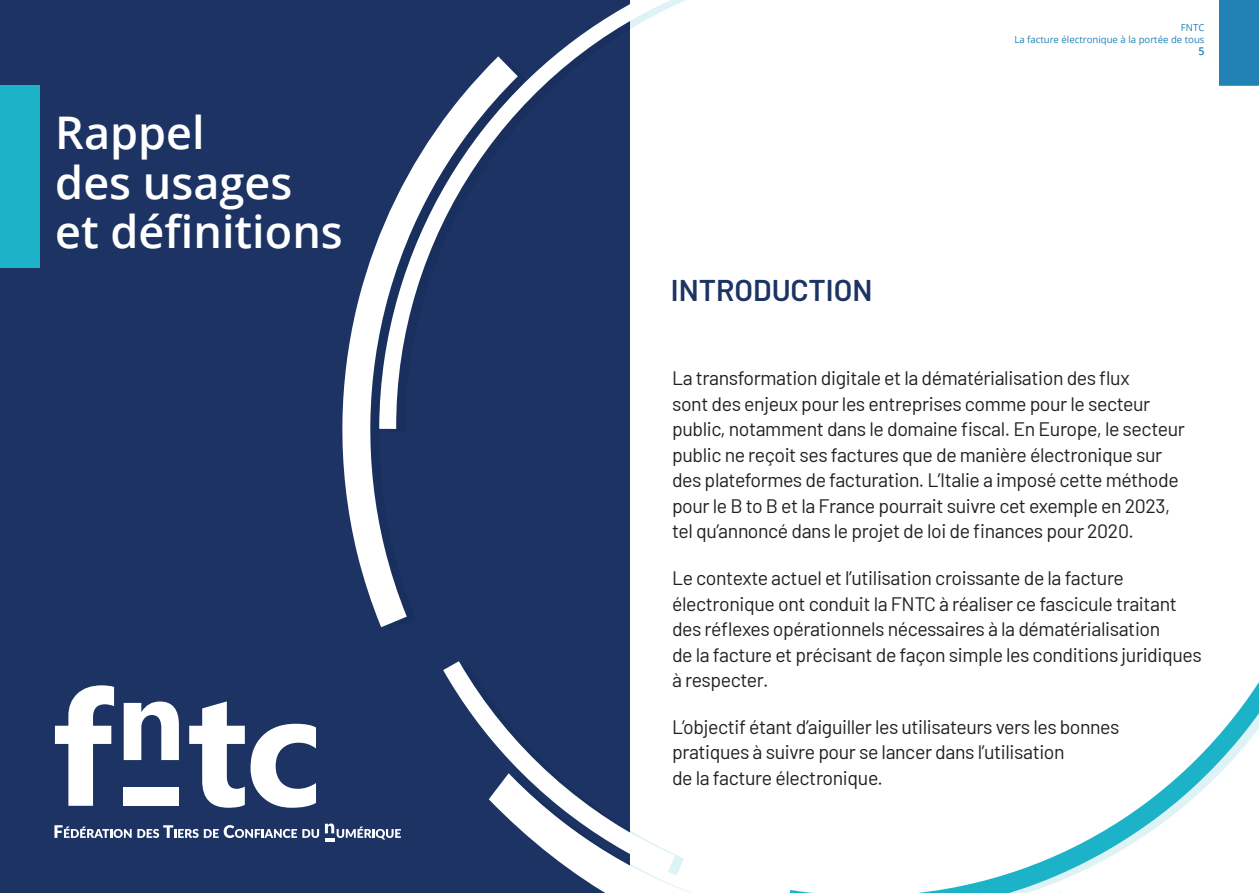
<style>
.page{position:relative;width:1259px;height:893px;background:#fff}
.page>*{position:absolute;margin:0;border:0;box-sizing:border-box;transform-origin:0 0}
.t1{font:600 45px/49.5px "Open Sans";color:#fff}
.t2{font:600 30px "Barlow";color:#1d3363}
.t3{font:19.5px/25.5px "Barlow";letter-spacing:-.02em;color:#231f20}
.t4{font:600 10.65px "Open Sans";color:#2182b6}
.t5{font:9.6px/11.6px "Open Sans";color:#2182b6;text-align:right}
</style>
<div class="page">
<div style="left:0;top:0;width:629px;height:893px;background:#1d3363"></div>
<svg style="left:124px;top:701px;width:55px;height:59px"></svg>
<svg style="left:55px;top:685px;width:59px;height:121px"></svg>
<svg style="left:189px;top:701px;width:127px;height:107px"></svg>
<div style="left:124px;top:788px;width:55px;height:18px;background:#fff"></div>
<svg style="left:54px;top:825px;width:265px;height:13px"></svg>
<svg style="left:325px;top:823px;width:76px;height:18px"></svg>
<svg style="left:342px;top:237px;width:65px;height:390px"></svg>
<svg style="left:575px;top:854px;width:116px;height:39px"></svg>
<svg style="left:443px;top:661px;width:232px;height:212px"></svg>
<svg style="left:789px;top:682px;width:470px;height:211px"></svg>
<svg style="left:379px;top:0;width:307px;height:429px"></svg>
<div style="left:0;top:85px;width:39px;height:183px;background:#1cb3c9"></div>
<div style="left:1219px;top:0;width:40px;height:85px;background:#2182b6"></div>
<h1 class="t1" style="left:55px;top:107px;width:289px">Rappel<br>des usages et définitions</h1>
<h2 class="t2" style="left:671px;top:269px;width:203px">INTRODUCTION</h2>
<p class="t5" style="left:1014px;top:22px;width:192px">FNTC<br>La facture électronique à la portée de tous</p>
<p class="t4" style="left:1198px;top:44px;width:8px">5</p>
<p class="t3" style="left:672px;top:364px;width:514px">La transformation digitale et la dématérialisation des flux<br>sont des enjeux pour les entreprises comme pour le secteur public, notamment dans le domaine fiscal. En Europe, le secteur public ne reçoit ses factures que de manière électronique sur des plateformes de facturation. L’Italie a imposé cette méthode pour le B to B et la France pourrait suivre cet exemple en 2023, tel qu’annoncé dans le projet de loi de finances pour 2020.</p>
<p class="t3" style="left:672px;top:564px;width:531px">Le contexte actuel et l’utilisation croissante de la facture électronique ont conduit la FNTC à réaliser ce fascicule traitant des réflexes opérationnels nécessaires à la dématérialisation<br>de la facture et précisant de façon simple les conditions juridiques à respecter.</p>
<p class="t3" style="left:672px;top:712px;width:449px">L’objectif étant d’aiguiller les utilisateurs vers les bonnes pratiques à suivre pour se lancer dans l’utilisation<br>de la facture électronique.</p>
</div>
